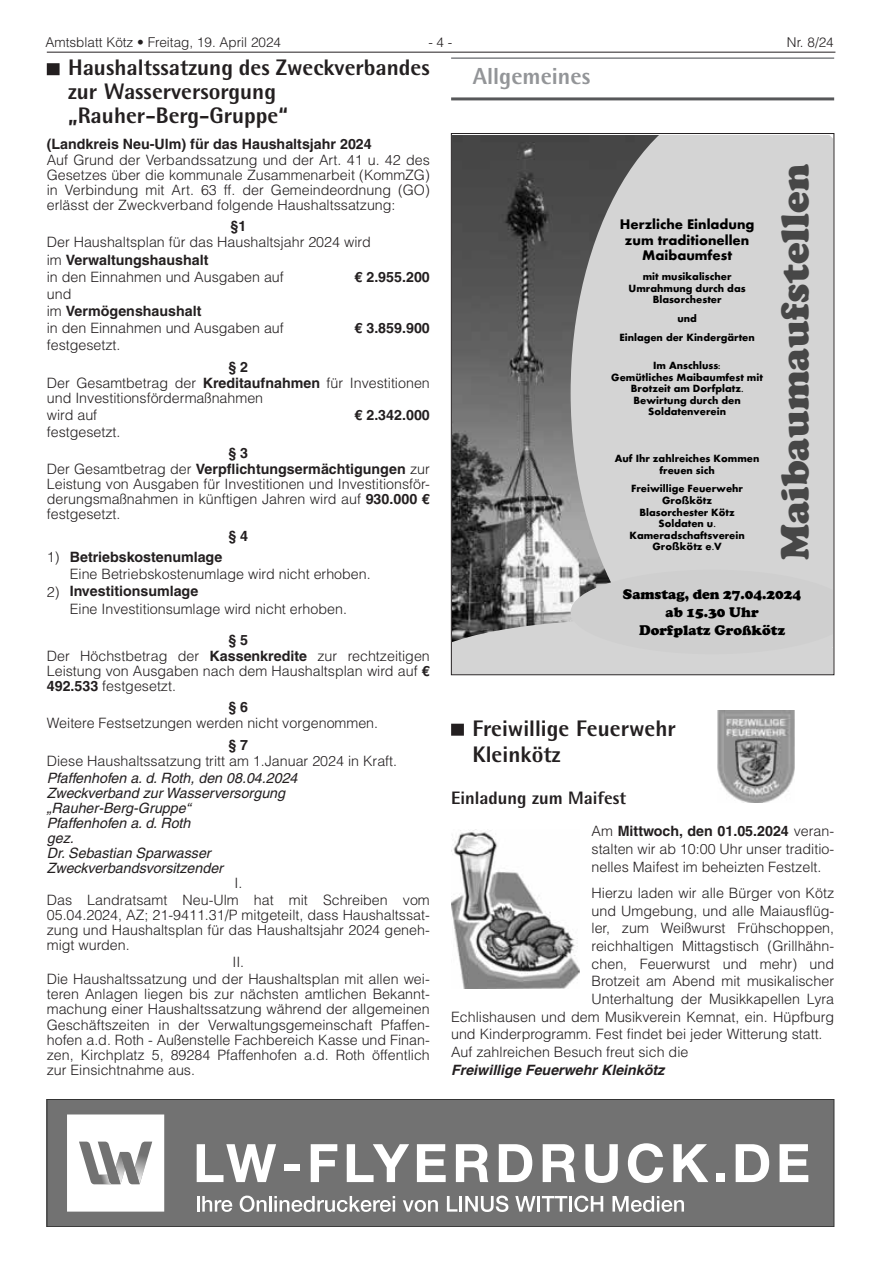
<style>
.page{position:relative;width:881px;height:1263px;background:#fff}
.page>*{position:absolute;margin:0;border:0;box-sizing:border-box;transform-origin:0 0}
.t1{font:900 40.65px "Slwfpn Cooper";color:#474747}
.t2{font:800 23.25px "Agfa Rotis Semisans";color:#939598}
.t3{font:800 22.5px/24px "Agfa Rotis Semisans";color:#231f20}
.t4{font:800 18px "Agfa Rotis Semisans";color:#231f20}
.t5{font:900 14.55px/17.9px "Slwfpn Cooper";color:#000;text-align:center}
.t6{font:700 14.55px/15.5px "Ggxynl Aharoni";color:#000;text-align:center}
.t7{font:300 14.25px/15px "Helvetica LT";color:#231f20}
.t8{font:italic 14.25px/15px "Helvetica LT";color:#231f20}
.t9{font:700 14.25px "Helvetica LT";color:#231f20}
.t10{font:italic 700 14.25px "Helvetica LT";color:#231f20}
.t11{font:300 13.5px "Helvetica LT";color:#231f20}
.t12{font:700 10.8px/11.6px "Ggxynl Aharoni";color:#000;text-align:center}
.s1{font-weight:700}
</style>
<div class="page">
<hr style="left:47px;top:52px;width:788px;height:1px;background:#231f20">
<hr style="left:451px;top:57px;width:382px;height:2px;background:#808285">
<hr style="left:451px;top:97px;width:382px;height:3px;background:#57585a">
<div style="left:451px;top:724px;width:12px;height:12px;background:#231f20"></div>
<img style="left:453px;top:135px;width:117px;height:435px">
<svg style="left:570px;top:135px;width:261px;height:435px;background:#b3b3b3"></svg>
<div style="left:625px;top:184px;width:206px;height:386px;background:#d4d4d4"></div>
<div style="left:770px;top:135px;width:53px;height:431px;background:#d4d4d4"></div>
<svg style="left:453px;top:570px;width:378px;height:103px;background:#c0c0c0"></svg>
<img style="left:717px;top:710px;width:77px;height:93px">
<img style="left:451px;top:830px;width:128px;height:158px">
<div style="left:47px;top:63px;width:13px;height:12px;background:#231f20"></div>
<div style="left:47px;top:1099px;width:786px;height:128px;background:#727272"></div>
<svg style="left:197px;top:1144px;width:79px;height:38px"></svg>
<div style="left:283px;top:1164px;width:16px;height:7px;background:#fff"></div>
<svg style="left:310px;top:1144px;width:27px;height:38px"></svg>
<svg style="left:346px;top:1144px;width:63px;height:38px"></svg>
<svg style="left:416px;top:1144px;width:29px;height:38px"></svg>
<svg style="left:455px;top:1144px;width:33px;height:38px"></svg>
<svg style="left:498px;top:1144px;width:34px;height:38px"></svg>
<svg style="left:542px;top:1144px;width:33px;height:38px"></svg>
<svg style="left:585px;top:1144px;width:32px;height:39px"></svg>
<svg style="left:627px;top:1143px;width:36px;height:40px"></svg>
<svg style="left:673px;top:1144px;width:35px;height:38px"></svg>
<div style="left:715px;top:1174px;width:9px;height:8px;background:#fff"></div>
<svg style="left:735px;top:1144px;width:33px;height:38px"></svg>
<svg style="left:779px;top:1144px;width:29px;height:38px"></svg>
<svg style="left:67px;top:1114px;width:97px;height:97px;background:#e6e6e6"></svg>
<hr style="left:196px;top:1196px;width:3px;height:15px;background:#fff">
<svg style="left:202px;top:1196px;width:30px;height:16px"></svg>
<svg style="left:239px;top:1195px;width:156px;height:17px"></svg>
<svg style="left:403px;top:1200px;width:34px;height:12px"></svg>
<svg style="left:446px;top:1196px;width:11px;height:15px"></svg>
<hr style="left:459px;top:1196px;width:3px;height:15px;background:#fff">
<svg style="left:465px;top:1195px;width:43px;height:17px"></svg>
<svg style="left:515px;top:1196px;width:20px;height:15px"></svg>
<hr style="left:537px;top:1196px;width:3px;height:15px;background:#fff">
<svg style="left:541px;top:1195px;width:62px;height:17px"></svg>
<svg style="left:612px;top:1196px;width:71px;height:16px"></svg>
<div style="left:47px;top:1099px;width:786px;height:128px;border:1px solid #333"></div>
<p class="t11" style="left:45px;top:34px;width:237px">Amtsblatt Kötz • Freitag, 19. April 2024</p>
<p class="t11" style="left:428px;top:34px;width:26px">- 4 -</p>
<p class="t11" style="left:786px;top:34px;width:48px">Nr. 8/24</p>
<h2 class="t2" style="left:472px;top:62px;width:119px">Allgemeines</h2>
<h3 class="t3" style="left:68px;top:55px;width:363px">Haushaltssatzung des Zweckverbandes zur Wasserversorgung „Rauher-Berg-Gruppe“</h3>
<p class="t9" style="left:47px;top:135px;width:326px">(Landkreis Neu-Ulm) für das Haushaltsjahr 2024</p>
<p class="t7" style="left:47px;top:152px;width:384px;text-align:justify">Auf Grund der Verbandssatzung und der Art. 41 u. 42 des Gesetzes über die kommunale Zusammenarbeit (KommZG) in Verbindung mit Art. 63 ff. der Gemeindeordnung (GO) erlässt der Zweckverband folgende Haushaltssatzung:</p>
<p class="t9" style="left:230px;top:218px;width:17px">§1</p>
<p class="t7" style="left:47px;top:234px;width:325px;line-height:17.1px">Der Haushaltsplan für das Haushaltsjahr 2024 wird im <span class="s1">Verwaltungshaushalt<br></span>in den Einnahmen und Ausgaben auf</p>
<h1 class="t1" style="left:770px;top:560px;width:397px;rotate:-90deg">Maibaumaufstellen</h1>
<p class="t5" style="left:622px;top:585px;width:180px">Samstag, den 27.04.2024 ab 15.30 Uhr<br>Dorfplatz Großkötz</p>
<p class="t6" style="left:619px;top:217px;width:136px">Herzliche Einladung zum traditionellen<br>Maibaumfest</p>
<p class="t12" style="left:628px;top:271px;width:118px">mit musikalischer<br>Umrahmung durch das<br>Blasorchester</p>
<p class="t12" style="left:619px;top:309px;width:137px;line-height:18.8px">und<br>Einlagen der Kindergärten</p>
<p class="t12" style="left:611px;top:359px;width:153px">Im Anschluss:<br>Gemütliches Maibaumfest mit<br>Brotzeit am Dorfplatz.<br>Bewirtung durch den<br>Soldatenverein</p>
<p class="t12" style="left:614px;top:453px;width:146px">Auf Ihr zahlreiches Kommen freuen sich</p>
<p class="t12" style="left:629px;top:483px;width:117px">Freiwillige Feuerwehr<br>Großkötz<br>Blasorchester Kötz<br>Soldaten u.<br>Kameradschaftsverein<br>Großkötz e.V</p>
<p class="t9" style="left:354px;top:268px;width:77px">€ 2.955.200</p>
<p class="t7" style="left:47px;top:285px;width:238px;line-height:17.1px">und<br>im <span class="s1">Vermögenshaushalt<br></span>in den Einnahmen und Ausgaben auf</p>
<p class="t9" style="left:354px;top:319px;width:77px">€ 3.859.900</p>
<p class="t7" style="left:47px;top:337px;width:75px">festgesetzt.</p>
<p class="t7" style="left:47px;top:358px;width:384px;line-height:15.6px;text-indent:181px"><span class="s1">§ 2<br></span>Der Gesamtbetrag der <span class="s1">Kreditaufnahmen</span> für Investitionen und Investitionsfördermaßnahmen</p>
<p class="t7" style="left:47px;top:407px;width:52px">wird auf</p>
<p class="t9" style="left:354px;top:406px;width:77px">€ 2.342.000</p>
<p class="t7" style="left:47px;top:424px;width:75px">festgesetzt.</p>
<p class="t7" style="left:47px;top:445px;width:384px;text-indent:181px"><span class="s1">§ 3<br></span>Der Gesamtbetrag der <span class="s1">Verpflichtungsermächtigungen</span> zur Leistung von Ausgaben für Investitionen und Investitionsför&shy;derungsmaßnahmen in künftigen Jahren wird auf <span class="s1">930.000 € </span>festgesetzt.</p>
<p class="t9" style="left:228px;top:527px;width:21px">§ 4</p>
<p class="t7" style="left:70px;top:548px;width:302px;line-height:17.7px;text-indent:-23px">1) <span class="s1">Betriebskostenumlage<br></span>Eine Betriebskostenumlage wird nicht erhoben.</p>
<p class="t7" style="left:70px;top:582px;width:278px;line-height:17.7px;text-indent:-23px">2) <span class="s1">Investitionsumlage<br></span>Eine Investitionsumlage wird nicht erhoben.</p>
<p class="t7" style="left:47px;top:632px;width:384px;text-indent:181px"><span class="s1">§ 5<br></span>Der Höchstbetrag der <span class="s1">Kassenkredite</span> zur rechtzeitigen Leistung von Ausgaben nach dem Haushaltsplan wird auf <span class="s1">€ 492.533</span> festgesetzt.</p>
<p class="t9" style="left:228px;top:699px;width:21px">§ 6</p>
<p class="t7" style="left:47px;top:716px;width:333px">Weitere Festsetzungen werden nicht vorgenommen.</p>
<p class="t9" style="left:228px;top:736px;width:21px">§ 7</p>
<p class="t7" style="left:47px;top:753px;width:352px">Diese Haushaltssatzung tritt am 1.Januar 2024 in Kraft.</p>
<p class="t8" style="left:47px;top:770px;width:252px">Pfaffenhofen a. d. Roth, den 08.04.2024<br>Zweckverband zur Wasserversorgung „Rauher-Berg-Gruppe“<br>Pfaffenhofen a. d. Roth<br>gez.<br>Dr. Sebastian Sparwasser<br>Zweckverbandsvorsitzender</p>
<p class="t7" style="left:47px;top:874px;width:384px;line-height:17.1px;text-align:center">I.<br>Das Landratsamt Neu-Ulm hat mit Schreiben vom</p>
<p class="t7" style="left:47px;top:907px;width:384px;text-align:justify">05.04.2024, AZ; 21-9411.31/P mitgeteilt, dass Haushaltssat&shy;zung und Haushaltsplan für das Haushaltsjahr 2024 geneh&shy;migt wurden.</p>
<p class="t7" style="left:47px;top:953px;width:384px;line-height:17.1px;text-align:center">II.<br>Die Haushaltssatzung und der Haushaltsplan mit allen wei-</p>
<p class="t7" style="left:47px;top:987px;width:384px;text-align:justify">teren Anlagen liegen bis zur nächsten amtlichen Bekannt&shy;machung einer Haushaltssatzung während der allgemeinen Geschäftszeiten in der Verwaltungsgemeinschaft Pfaffen&shy;hofen a.d. Roth - Außenstelle Fachbereich Kasse und Finan&shy;zen, Kirchplatz 5, 89284 Pfaffenhofen a.d. Roth öffentlich zur Einsichtnahme aus.</p>
<h3 class="t3" style="left:472px;top:714px;width:205px;line-height:26.7px">Freiwillige Feuerwehr<br>Kleinkötz</h3>
<p class="t4" style="left:451px;top:786px;width:176px">Einladung zum Maifest</p>
<p class="t7" style="left:591px;top:822px;width:244px;line-height:17.7px;text-align:justify">Am <span class="s1">Mittwoch, den 01.05.2024</span> veran&shy;stalten wir ab 10:00 Uhr unser traditio&shy;nelles Maifest im beheizten Festzelt.</p>
<p class="t7" style="left:591px;top:885px;width:244px">Hierzu laden wir alle Bürger von Kötz</p>
<p class="t7" style="left:591px;top:903px;width:244px">und Umgebung, und alle Maiausflüg-</p>
<p class="t7" style="left:591px;top:921px;width:244px">ler, zum Weißwurst Frühschoppen,</p>
<p class="t7" style="left:591px;top:938px;width:244px">reichhaltigen Mittagstisch (Grillhähn-</p>
<p class="t7" style="left:591px;top:956px;width:244px">chen, Feuerwurst und mehr) und</p>
<p class="t7" style="left:591px;top:974px;width:244px">Brotzeit am Abend mit musikalischer</p>
<p class="t7" style="left:591px;top:991px;width:244px">Unterhaltung der Musikkapellen Lyra</p>
<p class="t7" style="left:451px;top:1009px;width:384px">Echlishausen und dem Musikverein Kemnat, ein. Hüpfburg</p>
<p class="t7" style="left:451px;top:1027px;width:373px">und Kinderprogramm. Fest findet bei jeder Witterung statt.</p>
<p class="t7" style="left:451px;top:1044px;width:239px">Auf zahlreichen Besuch freut sich die</p>
<p class="t10" style="left:451px;top:1061px;width:214px">Freiwillige Feuerwehr Kleinkötz</p>
</div>
